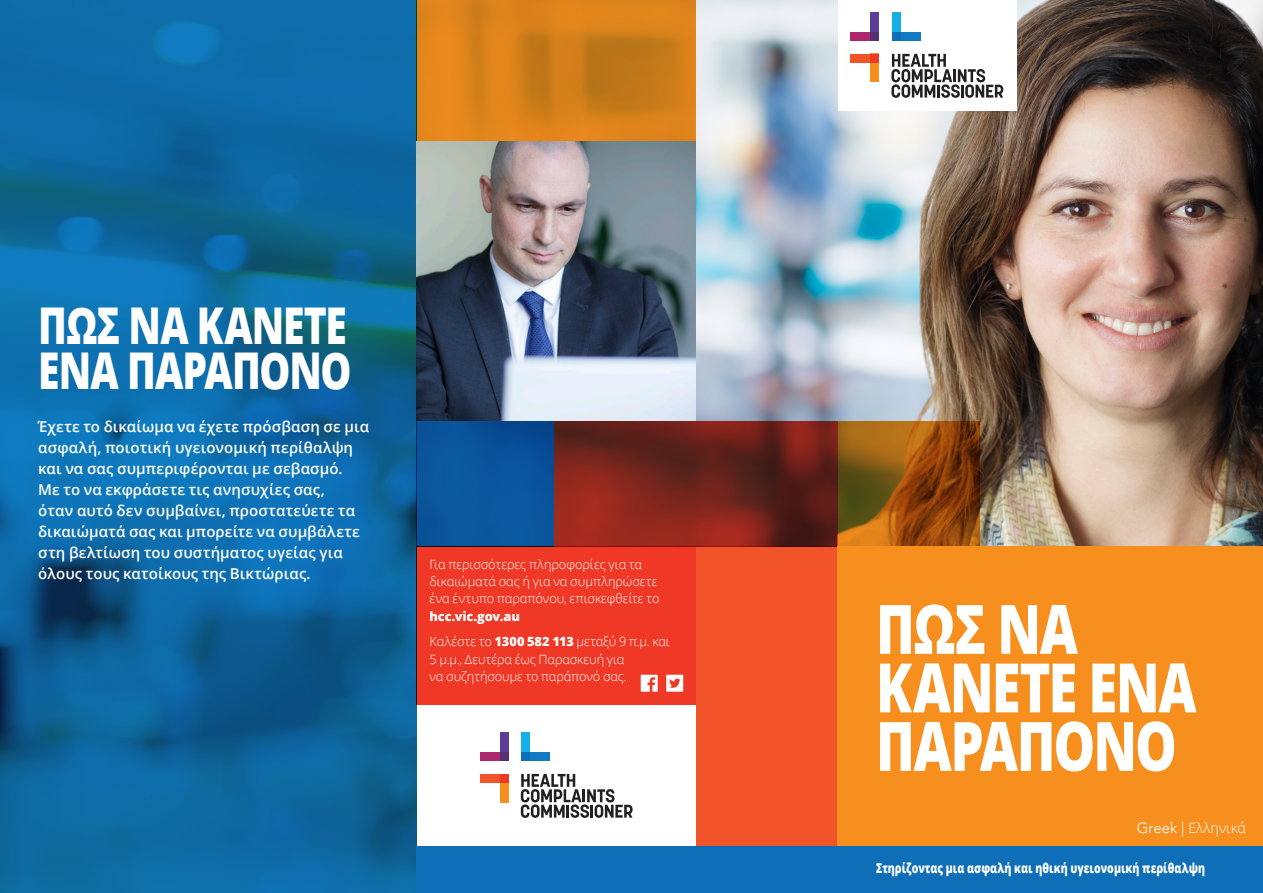
<style>
.page{position:relative;width:1263px;height:893px;background:#fff}
.page>*{position:absolute;margin:0;border:0;box-sizing:border-box;transform-origin:0 0}
.t1{font:800 68.25px/58.5px "Open Sans";letter-spacing:-.025em;color:#fff;scale:.77 1}
.t2{font:800 50.7px/45px "Open Sans";letter-spacing:-.02em;color:#fff;scale:.77 1}
.t3{font:600 15px/21px "Open Sans";letter-spacing:.005em;color:#fff}
.t4{font:300 14.25px "Open Sans";color:#fff}
.t5{font:800 13.65px "Open Sans";color:#fff;scale:.77 1}
.t6{font:300 12.75px/17.2px "Open Sans";color:#fff}
.t7{font:800 12.75px/25.8px "Open Sans";letter-spacing:-.01em;color:#fff}
.s1{font-weight:300}
.s2{font-family:"Avenir";font-size:15px}
</style>
<div class="page">
<img style="left:696px;top:0;width:142px;height:421px">
<img style="left:838px;top:0;width:425px;height:546px">
<svg style="left:0;top:0;width:417px;height:893px;background:#0d67a0"></svg>
<div style="left:417px;top:846px;width:421px;height:47px;background:#0f6eb8"></div>
<div style="left:838px;top:0;width:178px;height:111px;background:#fff"></div>
<svg style="left:891px;top:54px;width:112px;height:44px"></svg>
<div style="left:851px;top:32px;width:28px;height:9px;background:#ad266d"></div>
<div style="left:892px;top:13px;width:8px;height:28px;background:#13afe6"></div>
<div style="left:870px;top:54px;width:9px;height:28px;background:#f68f1e"></div>
<div style="left:870px;top:13px;width:9px;height:28px;background:#5e3b97"></div>
<div style="left:892px;top:32px;width:28px;height:9px;background:#107bc1"></div>
<div style="left:851px;top:54px;width:28px;height:8px;background:#f05428"></div>
<div style="left:870px;top:54px;width:9px;height:8px;background:#ef3825"></div>
<div style="left:892px;top:32px;width:8px;height:9px;background:#0f6eb8"></div>
<div style="left:870px;top:32px;width:9px;height:9px;background:#543171"></div>
<svg style="left:838px;top:421px;width:141px;height:125px;background:#8c4f0f"></svg>
<div style="left:417px;top:546px;width:279px;height:158px;background:#ef3825"></div>
<svg style="left:417px;top:0;width:279px;height:142px;background:#d6811b"></svg>
<div style="left:417px;top:421px;width:137px;height:125px;background:linear-gradient(to right,#0b579d,#09519a)"></div>
<svg style="left:554px;top:421px;width:284px;height:125px;background:#72221b"></svg>
<div style="left:696px;top:546px;width:142px;height:300px;background:#f05428"></div>
<img style="left:417px;top:142px;width:279px;height:279px">
<svg style="left:521px;top:774px;width:112px;height:44px"></svg>
<div style="left:480px;top:752px;width:28px;height:9px;background:#ad266d"></div>
<div style="left:521px;top:733px;width:9px;height:28px;background:#13afe6"></div>
<div style="left:500px;top:774px;width:8px;height:28px;background:#f68f1e"></div>
<div style="left:500px;top:733px;width:8px;height:28px;background:#5e3b97"></div>
<div style="left:521px;top:752px;width:28px;height:9px;background:#107bc1"></div>
<div style="left:480px;top:774px;width:28px;height:8px;background:#f05428"></div>
<div style="left:500px;top:774px;width:8px;height:8px;background:#ef3825"></div>
<div style="left:521px;top:752px;width:9px;height:9px;background:#0f6eb8"></div>
<div style="left:500px;top:752px;width:8px;height:9px;background:#543171"></div>
<svg style="left:641px;top:675px;width:17px;height:17px"></svg>
<svg style="left:666px;top:675px;width:17px;height:17px"></svg>
<div style="left:838px;top:846px;width:425px;height:47px;background:#0f6eb8"></div>
<div style="left:838px;top:546px;width:425px;height:300px;background:#f68f1e"></div>
<h2 class="t2" style="left:38px;top:301px;width:408px">ΠΏΣ ΝΑ ΚΆΝΕΤΕ<br>ΈΝΑ ΠΑΡΆΠΟΝΟ</h2>
<p class="t3" style="left:38px;top:415px;width:333px">Έχετε το δικαίωμα να έχετε πρόσβαση σε μια ασφαλή, ποιοτική υγειονομική περίθαλψη και να σας συμπεριφέρονται με σεβασμό.<br>Με το να εκφράσετε τις ανησυχίες σας,<br>όταν αυτό δεν συμβαίνει, προστατεύετε τα δικαιώματά σας και μπορείτε να συμβάλετε στη βελτίωση του συστήματος υγείας για όλους τους κατοίκους της Βικτώριας.</p>
<p class="t6" style="left:429px;top:555px;width:231px">Για περισσότερες πληροφορίες για τα δικαιώματά σας ή για να συμπληρώσετε ένα έντυπο παραπόνου, επισκεφθείτε το</p>
<p class="t7" style="left:429px;top:602px;width:242px">hcc.vic.gov.au<br><span class="s1">Καλέστε το</span> 1300 582 113 <span class="s1">μεταξύ 9 π.μ. και</span></p>
<p class="t6" style="left:429px;top:650px;width:199px">5 μ.μ., Δευτέρα έως Παρασκευή για να συζητήσουμε το παράπονό σας.</p>
<h1 class="t1" style="left:876px;top:596px;width:418px">ΠΏΣ ΝΑ<br>ΚΆΝΕΤΕ ΈΝΑ<br>ΠΑΡΆΠΟΝΟ</h1>
<p class="t4" style="left:1137px;top:818px;width:111px"><span class="s2">Greek |</span> Ελληνικά</p>
<p class="t5" style="left:876px;top:858px;width:429px">Στηρίζοντας μια ασφαλή και ηθική υγειονομική περίθαλψη</p>
</div>
